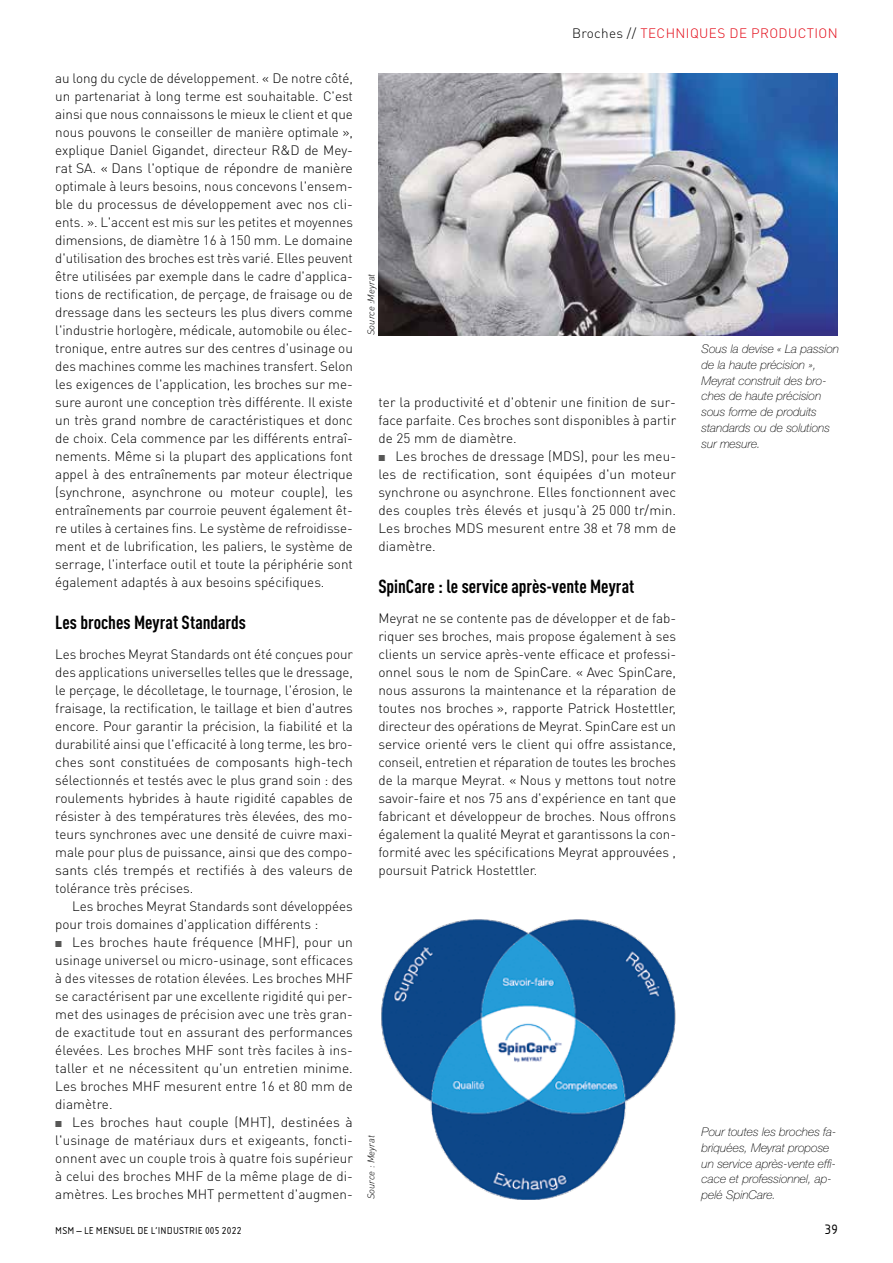
<style>
.page{position:relative;width:893px;height:1263px;background:#fff}
.page>*{position:absolute;margin:0;border:0;box-sizing:border-box;transform-origin:0 0}
.t1{font:700 condensed 18.75px "DIN Pro";color:#000}
.t2{font:14.25px "Isonorm Pro";color:#000}
.t3{font:300 13.5px/18px "DIN Pro";letter-spacing:-.005em;color:#000;text-align:justify}
.t4{font:300 13.5px "DIN Pro";letter-spacing:.03em;color:#e30613}
.t5{font:italic 100 12px/15.8px "Helvetica Neue LT Std";color:#000}
.t6{font:10.5px "Isonorm Pro";letter-spacing:.02em;color:#000}
.t7{font:italic 300 9.75px "DIN Pro";color:#000}
.s1{color:#000}
</style>
<div class="page">
<img style="left:378px;top:73px;width:460px;height:262px">
<img style="left:381px;top:919px;width:295px;height:280px">
<p class="t3" style="left:55px;top:69px;width:299px">au long du cycle de développement. « De notre côté, un partenariat à long terme est souhaitable. C'est ainsi que nous connaissons le mieux le client et que nous pouvons le conseiller de manière optimale », explique Daniel Gigandet, directeur R&amp;D de Mey&shy;rat SA. « Dans l'optique de répondre de manière optimale à leurs besoins, nous concevons l'ensem&shy;ble du processus de développement avec nos cli&shy;ents. ». L'accent est mis sur les petites et moyennes dimensions, de diamètre 16 à 150 mm. Le domaine d'utilisation des broches est très varié. Elles peuvent être utilisées par exemple dans le cadre d'applica&shy;tions de rectification, de perçage, de fraisage ou de dressage dans les secteurs les plus divers comme l'industrie horlogère, médicale, automobile ou élec&shy;tronique, entre autres sur des centres d'usinage ou des machines comme les machines transfert. Selon les exigences de l'application, les broches sur me&shy;sure auront une conception très différente. Il existe un très grand nombre de caractéristiques et donc de choix. Cela commence par les différents entraî&shy;nements. Même si la plupart des applications font appel à des entraînements par moteur électrique (synchrone, asynchrone ou moteur couple), les entraînements par courroie peuvent également êt&shy;re utiles à certaines fins. Le système de refroidisse&shy;ment et de lubrification, les paliers, le système de serrage, l'interface outil et toute la périphérie sont également adaptés à aux besoins spécifiques.</p>
<h1 class="t1" style="left:55px;top:608px;width:192px">Les broches Meyrat Standards</h1>
<p class="t3" style="left:55px;top:645px;width:299px">Les broches Meyrat Standards ont été conçues pour des applications universelles telles que le dressage, le perçage, le décolletage, le tournage, l'érosion, le fraisage, la rectification, le taillage et bien d'autres encore. Pour garantir la précision, la fiabilité et la durabilité ainsi que l'efficacité à long terme, les bro&shy;ches sont constituées de composants high-tech sélectionnés et testés avec le plus grand soin : des roulements hybrides à haute rigidité capables de résister à des températures très élevées, des mo&shy;teurs synchrones avec une densité de cuivre maxi&shy;male pour plus de puissance, ainsi que des compo&shy;sants clés trempés et rectifiés à des valeurs de tolérance très précises.</p>
<p class="t3" style="left:55px;top:897px;width:299px;text-indent:17px">Les broches Meyrat Standards sont développées pour trois domaines d'application différents :</p>
<p class="t3" style="left:55px;top:933px;width:299px;text-indent:17px">Les broches haute fréquence (MHF), pour un usinage universel ou micro-usinage, sont efficaces à des vitesses de rotation élevées. Les broches MHF se caractérisent par une excellente rigidité qui per&shy;met des usinages de précision avec une très gran&shy;de exactitude tout en assurant des performances élevées. Les broches MHF sont très faciles à ins&shy;taller et ne nécessitent qu'un entretien minime.<br>Les broches MHF mesurent entre 16 et 80 mm de diamètre.</p>
<p class="t3" style="left:55px;top:1113px;width:299px;text-indent:17px">Les broches haut couple (MHT), destinées à l'usinage de matériaux durs et exigeants, foncti&shy;onnent avec un couple trois à quatre fois supérieur à celui des broches MHF de la même plage de di&shy;amètres. Les broches MHT permettent d'augmen-</p>
<p class="t7" style="left:365px;top:335px;width:63px;rotate:-90deg">Source :Meyrat</p>
<p class="t4" style="left:572px;top:24px;width:267px"><span class="s1">Broches //</span> TECHNIQUES DE PRODUCTION</p>
<p class="t3" style="left:378px;top:393px;width:299px">ter la productivité et d'obtenir une finition de sur&shy;face parfaite. Ces broches sont disponibles à partir de 25 mm de diamètre.</p>
<p class="t3" style="left:378px;top:447px;width:299px;text-indent:17px">Les broches de dressage (MDS), pour les meu&shy;les de rectification, sont équipées d'un moteur synchrone ou asynchrone. Elles fonctionnent avec des couples très élevés et jusqu'à 25 000 tr/min.<br>Les broches MDS mesurent entre 38 et 78 mm de diamètre.</p>
<h1 class="t1" style="left:378px;top:572px;width:257px">SpinCare : le service après-vente Meyrat</h1>
<p class="t3" style="left:378px;top:609px;width:299px">Meyrat ne se contente pas de développer et de fab&shy;riquer ses broches, mais propose également à ses clients un service après-vente efficace et professi&shy;onnel sous le nom de SpinCare. « Avec SpinCare, nous assurons la maintenance et la réparation de toutes nos broches », rapporte Patrick Hostettler, directeur des opérations de Meyrat. SpinCare est un service orienté vers le client qui offre assistance, conseil, entretien et réparation de toutes les broches de la marque Meyrat. « Nous y mettons tout notre savoir-faire et nos 75 ans d'expérience en tant que fabricant et développeur de broches. Nous offrons également la qualité Meyrat et garantissons la con&shy;formité avec les spécifications Meyrat approuvées , poursuit Patrick Hostettler.</p>
<p class="t5" style="left:702px;top:341px;width:139px">Sous la devise « La passion de la haute précision »,<br>Meyrat construit des bro&shy;ches de haute précision sous forme de produits standards ou de solutions sur mesure.</p>
<p class="t7" style="left:365px;top:1199px;width:65px;rotate:-90deg">Source : Meyrat</p>
<p class="t5" style="left:702px;top:1124px;width:136px">Pour toutes les broches fa&shy;briquées, Meyrat propose un service après-vente effi&shy;cace et professionnel, ap-</p>
<p class="t5" style="left:702px;top:1187px;width:76px">pelé SpinCare.</p>
<p class="t6" style="left:55px;top:1225px;width:188px">MSM – LE MENSUEL DE L‘INDUSTRIE 005 2022</p>
<p class="t2" style="left:825px;top:1221px;width:15px">39</p>
</div>
